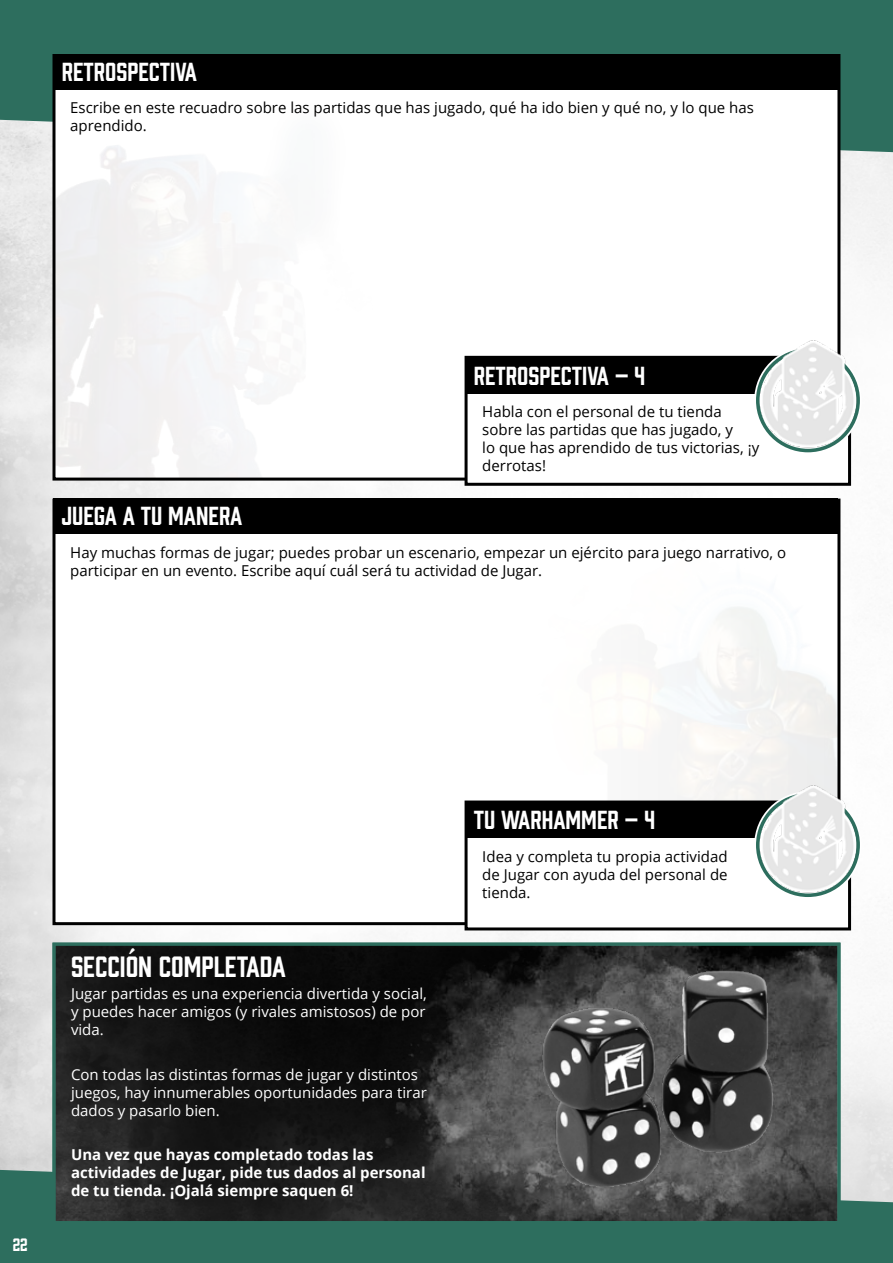
<style>
.page{position:relative;width:893px;height:1263px;background:#fff}
.page>*{position:absolute;margin:0;border:0;box-sizing:border-box;transform-origin:0 0}
.t1{font:27px "Prohibition";color:#fff}
.t2{font:24px "Prohibition";color:#fff}
.t3{font:16.5px "Prohibition";color:#fff}
.t4{font:15px/18px "Open Sans";color:#000}
.t5{font:15px/18px "Open Sans";color:#fff;text-align:justify}
.t6{font:700 15px/18px "Open Sans";color:#fff}
</style>
<div class="page">
<img style="left:0;top:152px;width:893px;height:1018px">
<div style="left:0;top:0;width:893px;height:152px;background:#2d6e5e"></div>
<div style="left:0;top:1170px;width:893px;height:93px;background:#2d6e5e"></div>
<img style="left:56px;top:946px;width:261px;height:274px">
<img style="left:317px;top:946px;width:519px;height:274px">
<div style="left:52px;top:942px;width:788px;height:282px;border:3px solid #2d6e5e"></div>
<div style="left:54px;top:56px;width:785px;height:423px;background:#fff"></div>
<img style="left:56px;top:89px;width:397px;height:388px">
<div style="left:54px;top:500px;width:785px;height:424px;background:#fff"></div>
<svg style="left:463px;top:355px;width:389px;height:132px"></svg>
<svg style="left:463px;top:799px;width:389px;height:133px"></svg>
<img style="left:505px;top:924px;width:308px;height:318px">
<div style="left:53px;top:54px;width:785px;height:35px;background:#000"></div>
<div style="left:53px;top:499px;width:785px;height:35px;background:#000"></div>
<div style="left:465px;top:358px;width:320px;height:35px;background:#000"></div>
<div style="left:465px;top:803px;width:320px;height:35px;background:#000"></div>
<img style="left:756px;top:335px;width:106px;height:129px">
<img style="left:756px;top:779px;width:106px;height:130px">
<h2 class="t2" style="left:62px;top:55px;width:137px">RETROSPECTIVA</h2>
<p class="t4" style="left:70px;top:98px;width:685px">Escribe en este recuadro sobre las partidas que has jugado, qué ha ido bien y qué no, y lo que has aprendido.</p>
<h2 class="t2" style="left:474px;top:359px;width:173px">RETROSPECTIVA – 4</h2>
<h2 class="t2" style="left:62px;top:499px;width:182px">JUEGA A TU MANERA</h2>
<p class="t4" style="left:482px;top:402px;width:278px">Habla con el personal de tu tienda sobre las partidas que has jugado, y<br>lo que has aprendido de tus victorias, ¡y derrotas!</p>
<p class="t4" style="left:70px;top:543px;width:717px">Hay muchas formas de jugar; puedes probar un escenario, empezar un ejército para juego narrativo, o participar en un evento. Escribe aquí cuál será tu actividad de Jugar.</p>
<p class="t3" style="left:13px;top:1233px;width:16px">22</p>
<h1 class="t1" style="left:71px;top:948px;width:216px">SECCIÓN COMPLETADA</h1>
<p class="t5" style="left:71px;top:984px;width:357px">Jugar partidas es una experiencia divertida y social, y puedes hacer amigos (y rivales amistosos) de por vida.</p>
<p class="t5" style="left:71px;top:1065px;width:357px;text-align:left">Con todas las distintas formas de jugar y distintos juegos, hay innumerables oportunidades para tirar dados y pasarlo bien.</p>
<p class="t6" style="left:71px;top:1145px;width:356px">Una vez que hayas completado todas las actividades de Jugar, pide tus dados al personal de tu tienda. ¡Ojalá siempre saquen 6!</p>
<h2 class="t2" style="left:474px;top:803px;width:183px">TU WARHAMMER – 4</h2>
<p class="t4" style="left:482px;top:847px;width:247px;text-align:justify">Idea y completa tu propia actividad de Jugar con ayuda del personal de tienda.</p>
</div>
